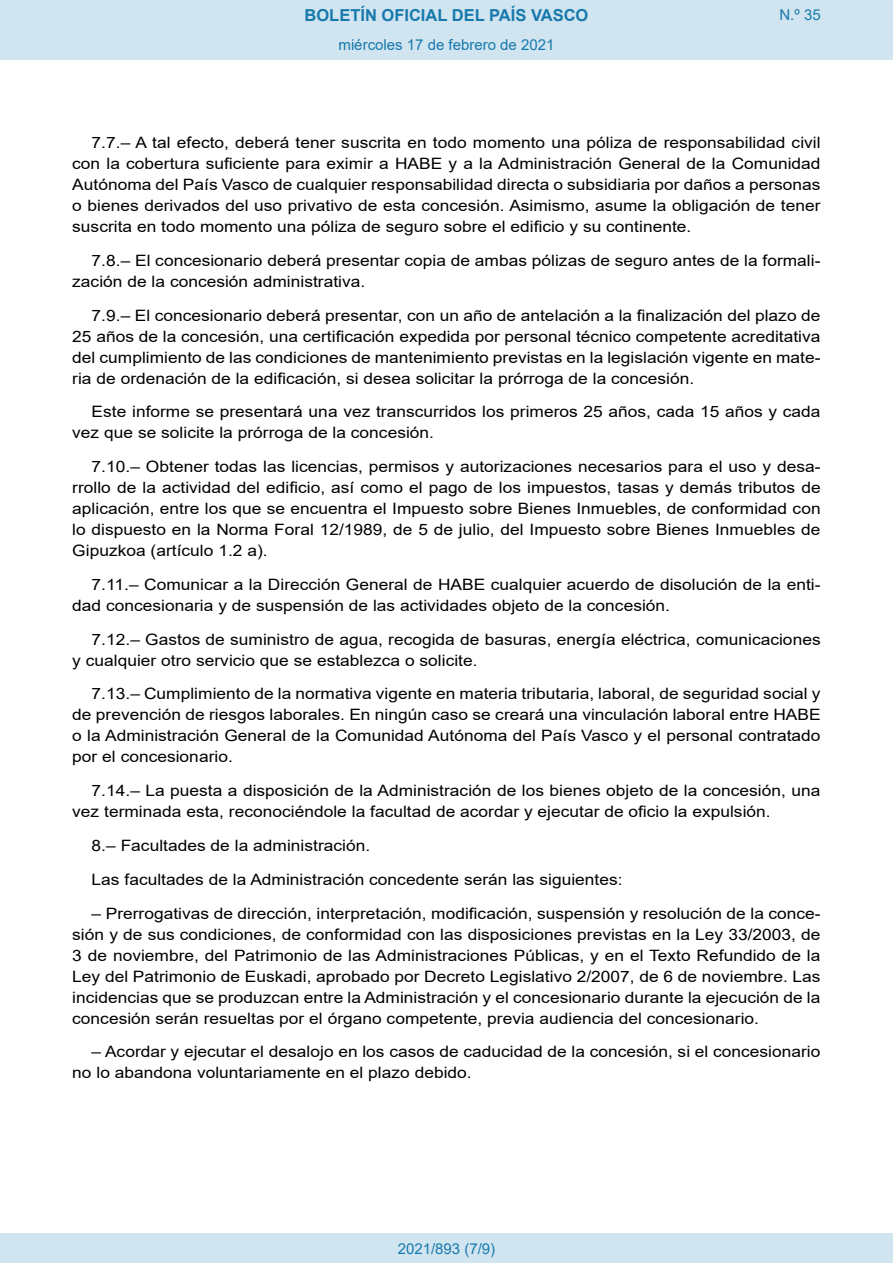
<style>
.page{position:relative;width:893px;height:1263px;background:#fff}
.page>*{position:absolute;margin:0;border:0;box-sizing:border-box;transform-origin:0 0}
.t1{font:700 16.5px "Arial";color:#1879ad}
.BOPVDetalle{font:15.6px/21px "Arial";color:#000;scale:1.11 1}
.Paginacion_Centro{font:15px "Arial";color:#1879ad}
</style>
<div class="page">
<div style="left:0;top:0;width:893px;height:60px;background:#d0e5f0"></div>
<div style="left:0;top:1233px;width:893px;height:30px;background:#d0e5f0"></div>
<p class="t1" style="left:305px;top:3px;width:285px">BOLETÍN OFICIAL DEL PAÍS VASCO</p>
<p class="Paginacion_Centro" style="left:338px;top:35px;width:217px">miércoles 17 de febrero de 2021</p>
<p class="Paginacion_Centro" style="left:779px;top:5px;width:43px">N.º 35</p>
<p class="BOPVDetalle" style="left:72px;top:132px;width:676px;text-align:justify;text-indent:19px">7.7.– A tal efecto, deberá tener suscrita en todo momento una póliza de responsabilidad civil con la cobertura suficiente para eximir a HABE y a la Administración General de la Comunidad Autónoma del País Vasco de cualquier responsabilidad directa o subsidiaria por daños a personas o bienes derivados del uso privativo de esta concesión. Asimismo, asume la obligación de tener suscrita en todo momento una póliza de seguro sobre el edificio y su continente.</p>
<p class="BOPVDetalle" style="left:72px;top:250px;width:676px;text-indent:19px">7.8.– El concesionario deberá presentar copia de ambas pólizas de seguro antes de la formali&shy;zación de la concesión administrativa.</p>
<p class="BOPVDetalle" style="left:72px;top:305px;width:676px;text-align:justify;text-indent:19px">7.9.– El concesionario deberá presentar, con un año de antelación a la finalización del plazo de 25 años de la concesión, una certificación expedida por personal técnico competente acreditativa del cumplimiento de las condiciones de mantenimiento previstas en la legislación vigente en mate&shy;ria de ordenación de la edificación, si desea solicitar la prórroga de la concesión.</p>
<p class="BOPVDetalle" style="left:72px;top:401px;width:676px;text-indent:19px">Este informe se presentará una vez transcurridos los primeros 25 años, cada 15 años y cada vez que se solicite la prórroga de la concesión.</p>
<p class="BOPVDetalle" style="left:72px;top:456px;width:676px;text-align:justify;text-indent:19px">7.10.– Obtener todas las licencias, permisos y autorizaciones necesarios para el uso y desa&shy;rrollo de la actividad del edificio, así como el pago de los impuestos, tasas y demás tributos de aplicación, entre los que se encuentra el Impuesto sobre Bienes Inmuebles, de conformidad con lo dispuesto en la Norma Foral 12/1989, de 5 de julio, del Impuesto sobre Bienes Inmuebles de Gipuzkoa (artículo 1.2 a).</p>
<p class="BOPVDetalle" style="left:72px;top:574px;width:676px;text-indent:19px">7.11.– Comunicar a la Dirección General de HABE cualquier acuerdo de disolución de la enti&shy;dad concesionaria y de suspensión de las actividades objeto de la concesión.</p>
<p class="BOPVDetalle" style="left:72px;top:629px;width:676px;text-indent:19px">7.12.– Gastos de suministro de agua, recogida de basuras, energía eléctrica, comunicaciones y cualquier otro servicio que se establezca o solicite.</p>
<p class="BOPVDetalle" style="left:72px;top:683px;width:676px;text-align:justify;text-indent:19px">7.13.– Cumplimiento de la normativa vigente en materia tributaria, laboral, de seguridad social y de prevención de riesgos laborales. En ningún caso se creará una vinculación laboral entre HABE o la Administración General de la Comunidad Autónoma del País Vasco y el personal contratado por el concesionario.</p>
<p class="BOPVDetalle" style="left:72px;top:780px;width:675px;text-indent:19px">7.14.– La puesta a disposición de la Administración de los bienes objeto de la concesión, una vez terminada esta, reconociéndole la facultad de acordar y ejecutar de oficio la expulsión.</p>
<p class="BOPVDetalle" style="left:92px;top:835px;width:252px">8.– Facultades de la administración.</p>
<p class="BOPVDetalle" style="left:92px;top:869px;width:480px">Las facultades de la Administración concedente serán las siguientes:</p>
<p class="BOPVDetalle" style="left:72px;top:902px;width:676px;text-align:justify;text-indent:19px">– Prerrogativas de dirección, interpretación, modificación, suspensión y resolución de la conce&shy;sión y de sus condiciones, de conformidad con las disposiciones previstas en la Ley 33/2003, de 3 de noviembre, del Patrimonio de las Administraciones Públicas, y en el Texto Refundido de la Ley del Patrimonio de Euskadi, aprobado por Decreto Legislativo 2/2007, de 6 de noviembre. Las incidencias que se produzcan entre la Administración y el concesionario durante la ejecución de la concesión serán resueltas por el órgano competente, previa audiencia del concesionario.</p>
<p class="BOPVDetalle" style="left:72px;top:1041px;width:675px;text-indent:19px">– Acordar y ejecutar el desalojo en los casos de caducidad de la concesión, si el concesionario no lo abandona voluntariamente en el plazo debido.</p>
<p class="Paginacion_Centro" style="left:398px;top:1238px;width:99px">2021/893 (7/9)</p>
</div>
